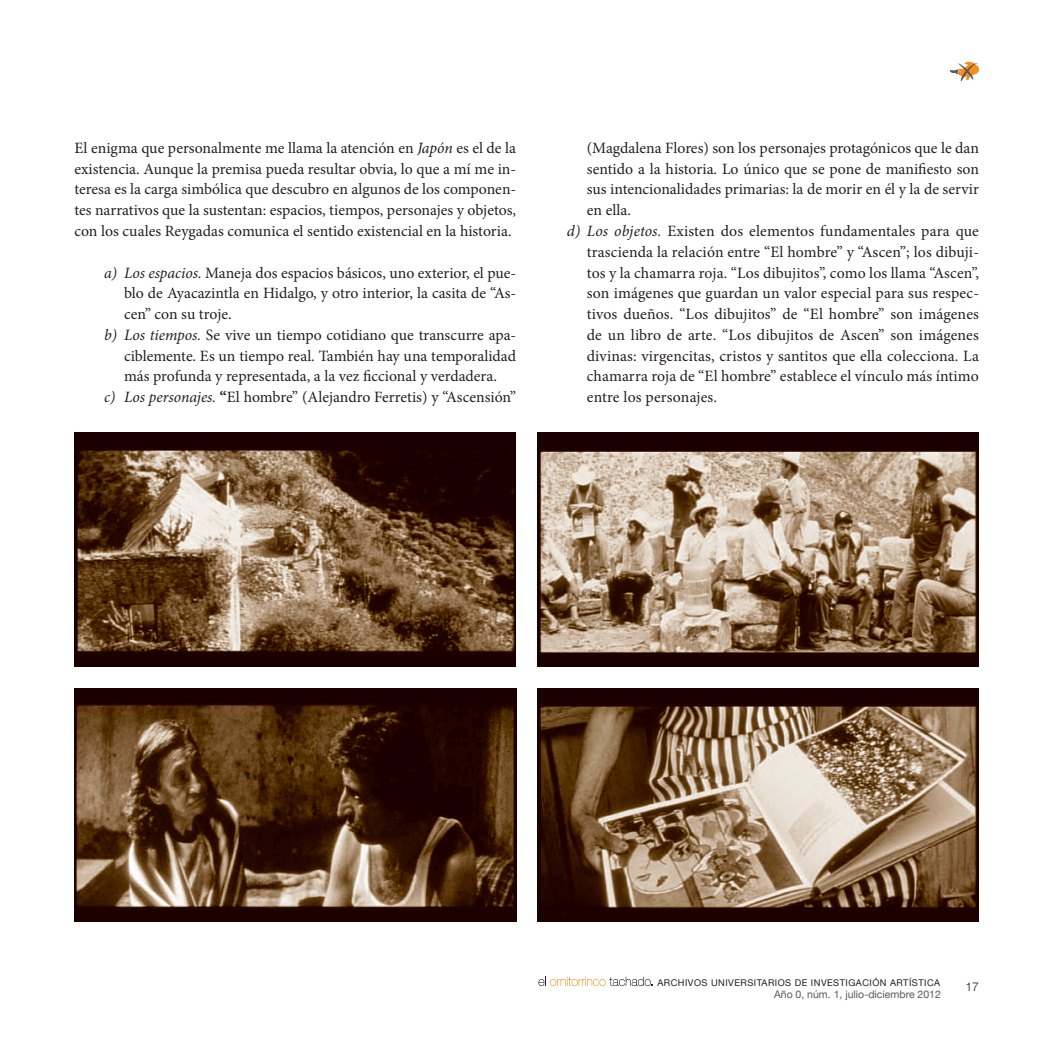
<style>
.page{position:relative;width:1042px;height:1042px;background:#fff}
.page>*{position:absolute;margin:0;border:0;box-sizing:border-box;transform-origin:0 0}
.Numeración_A{font:15.75px/20.8px "Minion Pro";color:#231f20;text-align:justify}
.Cuerpo_ESP{font:15.75px/20.8px "Minion Pro";color:#231f20;text-align:justify}
.t1{font:300 12.25px "Helvetica Neue";color:#231f20}
.t2{font:10.5px "Helvetica Neue";color:#57585a}
.t3{font:9.28px "Helvetica Neue";letter-spacing:.05em;color:#231f20}
.s1{font-style:italic}
.s2{font-weight:700}
</style>
<div class="page">
<svg style="left:949px;top:62px;width:30px;height:19px"></svg>
<svg style="left:538px;top:976px;width:114px;height:10px"></svg>
<img style="left:74px;top:432px;width:441px;height:234px">
<img style="left:537px;top:433px;width:441px;height:233px">
<img style="left:74px;top:688px;width:442px;height:233px">
<img style="left:537px;top:688px;width:442px;height:233px">
<p class="Cuerpo_ESP" style="left:74px;top:137px;width:443px">El enigma que personalmente me llama la atención en <span class="s1">Japón</span> es el de la existencia. Aunque la premisa pueda resultar obvia, lo que a mí me in&shy;teresa es la carga simbólica que descubro en algunos de los componen&shy;tes narrativos que la sustentan: espacios, tiempos, personajes y objetos, con los cuales Reygadas comunica el sentido existencial en la historia.</p>
<p class="Numeración_A" style="left:124px;top:262px;width:394px;text-indent:-20px"><span class="s1">a) Los espacios.</span> Maneja dos espacios básicos, uno exterior, el pue&shy;blo de Ayacazintla en Hidalgo, y otro interior, la casita de “As&shy;cen” con su troje.</p>
<p class="Numeración_A" style="left:124px;top:324px;width:394px;text-indent:-20px"><span class="s1">b) Los tiempos.</span> Se vive un tiempo cotidiano que transcurre apa&shy;ciblemente. Es un tiempo real. También hay una temporalidad más profunda y representada, a la vez ficcional y verdadera.</p>
<p class="Numeración_A" style="left:104px;top:387px;width:413px"><span class="s1">c) Los personajes.</span> <span class="s2">“</span>El hombre” (Alejandro Ferretis) y “Ascensión”</p>
<p class="Numeración_A" style="left:587px;top:137px;width:394px">(Magdalena Flores) son los personajes protagónicos que le dan sentido a la historia. Lo único que se pone de manifiesto son sus intencionalidades primarias: la de morir en él y la de servir en ella.</p>
<p class="Numeración_A" style="left:587px;top:221px;width:394px;text-indent:-20px"><span class="s1">d) Los objetos.</span> Existen dos elementos fundamentales para que trascienda la relación entre “El hombre” y “Ascen”; los dibuji&shy;tos y la chamarra roja. “Los dibujitos”, como los llama “Ascen”, son imágenes que guardan un valor especial para sus respec&shy;tivos dueños. “Los dibujitos” de “El hombre” son imágenes de un libro de arte. “Los dibujitos de Ascen” son imágenes divinas: virgencitas, cristos y santitos que ella colecciona. La chamarra roja de “El hombre” establece el vínculo más íntimo entre los personajes.</p>
<p class="t3" style="left:657px;top:977px;width:284px">ARCHIVOS UNIVERSITARIOS DE INVESTIGACIÓN ARTÍSTICA</p>
<p class="t2" style="left:774px;top:987px;width:168px">Año 0, núm. 1, julio-diciembre 2012</p>
<p class="t1" style="left:965px;top:979px;width:15px">17</p>
</div>
